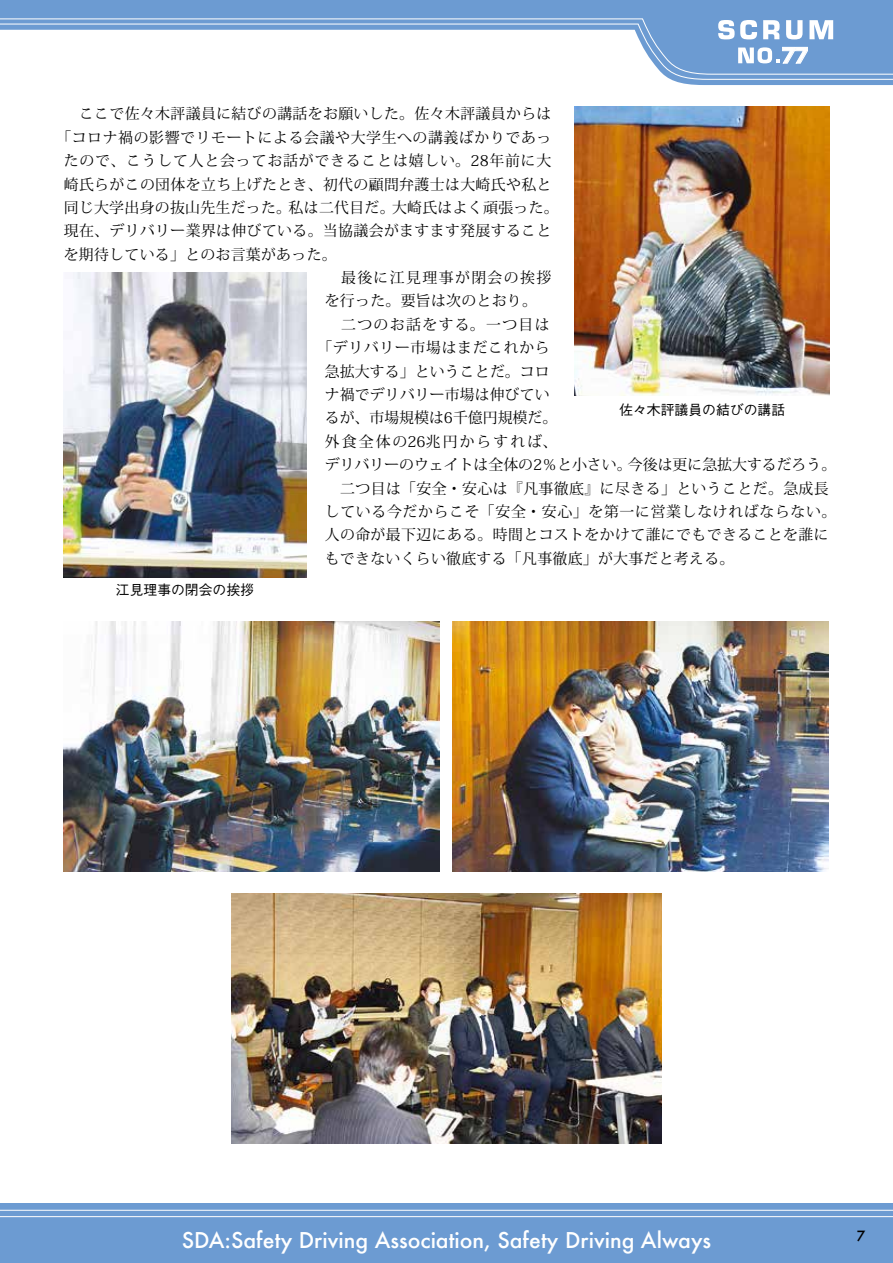
<style>
.page{position:relative;width:893px;height:1263px;background:#fff}
.page>*{position:absolute;margin:0;border:0;box-sizing:border-box;transform-origin:0 0}
.t1{font:500 21.3px "Futura";color:#fff}
.t2{font:800 19.65px "UD Shin Go Pro";color:#fff}
.t3{font:14.85px "Koz Min Pro";letter-spacing:.025em;color:#000}
.t4{font:14.85px "Koz Min Pro";color:#000}
.t5{font:14.85px "Koz Min Pro";letter-spacing:.045em;color:#000}
.t6{font:14.85px "Koz Min Pro";letter-spacing:.055em;color:#000}
.t7{font:14.85px "Koz Min Pro";letter-spacing:.095em;color:#000}
.t8{font:14.85px "Koz Min Pro";letter-spacing:.14em;color:#000}
.t9{font:500 13.8px "Gothic BBB Pro";color:#000}
.t10{font:500 13.8px "Futura";color:#000}
</style>
<div class="page">
<div style="left:0;top:1203px;width:893px;height:60px;background:#6c9bd2"></div>
<svg style="left:0;top:0;width:893px;height:85px;fill:#6c9bd2"></svg>
<svg style="left:0;top:18px;width:893px;height:62px"></svg>
<svg style="left:718px;top:20px;width:39px;height:19px"></svg>
<svg style="left:763px;top:20px;width:17px;height:19px"></svg>
<svg style="left:786px;top:20px;width:16px;height:19px"></svg>
<svg style="left:809px;top:20px;width:24px;height:19px"></svg>
<svg style="left:738px;top:47px;width:70px;height:17px"></svg>
<hr style="left:0;top:1210px;width:893px;height:1px;background:#fff">
<hr style="left:0;top:1216px;width:893px;height:1px;background:#fff">
<img style="left:64px;top:273px;width:242px;height:305px">
<img style="left:63px;top:621px;width:376px;height:251px">
<img style="left:231px;top:893px;width:431px;height:251px">
<img style="left:574px;top:106px;width:255px;height:289px">
<img style="left:452px;top:621px;width:376px;height:251px">
<h2 class="t2" style="left:782px;top:40px;width:27px">77</h2>
<p class="t3" style="left:64px;top:103px;width:489px">　ここで佐々木評議員に結びの講話をお願いした。佐々木評議員からは</p>
<p class="t3" style="left:56px;top:127px;width:497px">「コロナ禍の影響でリモートによる会議や大学生への講義ばかりであっ</p>
<p class="t6" style="left:64px;top:150px;width:489px">たので、こうして人と会ってお話ができることは嬉しい。28年前に大</p>
<p class="t3" style="left:64px;top:174px;width:489px">崎氏らがこの団体を立ち上げたとき、初代の顧問弁護士は大崎氏や私と</p>
<p class="t3" style="left:64px;top:197px;width:496px">同じ大学出身の抜山先生だった。私は二代目だ。大崎氏はよく頑張った。</p>
<p class="t3" style="left:64px;top:220px;width:489px">現在、デリバリー業界は伸びている。当協議会がますます発展すること</p>
<p class="t3" style="left:64px;top:244px;width:274px">を期待している」とのお言葉があった。</p>
<p class="t7" style="left:325px;top:267px;width:228px">　最後に江見理事が閉会の挨拶</p>
<p class="t3" style="left:325px;top:290px;width:214px">を行った。要旨は次のとおり。</p>
<p class="t7" style="left:325px;top:314px;width:226px">　二つのお話をする。一つ目は</p>
<p class="t5" style="left:317px;top:337px;width:234px">「デリバリー市場はまだこれから</p>
<p class="t3" style="left:325px;top:361px;width:226px">急拡大する」ということだ。コロ</p>
<p class="t3" style="left:325px;top:384px;width:227px">ナ禍でデリバリー市場は伸びてい</p>
<p class="t4" style="left:325px;top:407px;width:234px">るが、市場規模は6千億円規模だ。</p>
<p class="t8" style="left:325px;top:431px;width:234px">外食全体の26兆円からすれば、</p>
<p class="t4" style="left:325px;top:454px;width:513px">デリバリーのウェイトは全体の2％と小さい。今後は更に急拡大するだろう。</p>
<p class="t3" style="left:325px;top:478px;width:505px">　二つ目は「安全・安心は『凡事徹底』に尽きる」ということだ。急成長</p>
<p class="t5" style="left:325px;top:501px;width:513px">している今だからこそ「安全・安心」を第一に営業しなければならない。</p>
<p class="t3" style="left:325px;top:524px;width:505px">人の命が最下辺にある。時間とコストをかけて誰にでもできることを誰に</p>
<p class="t3" style="left:325px;top:548px;width:411px">もできないくらい徹底する「凡事徹底」が大事だと考える。</p>
<p class="t9" style="left:116px;top:579px;width:140px">江見理事の閉会の挨拶</p>
<p class="t9" style="left:619px;top:399px;width:167px">佐々木評議員の結びの講話</p>
<h1 class="t1" style="left:182px;top:1225px;width:531px">SDA:Safety Driving Association, Safety Driving Always</h1>
<p class="t10" style="left:857px;top:1226px;width:10px">7</p>
</div>
